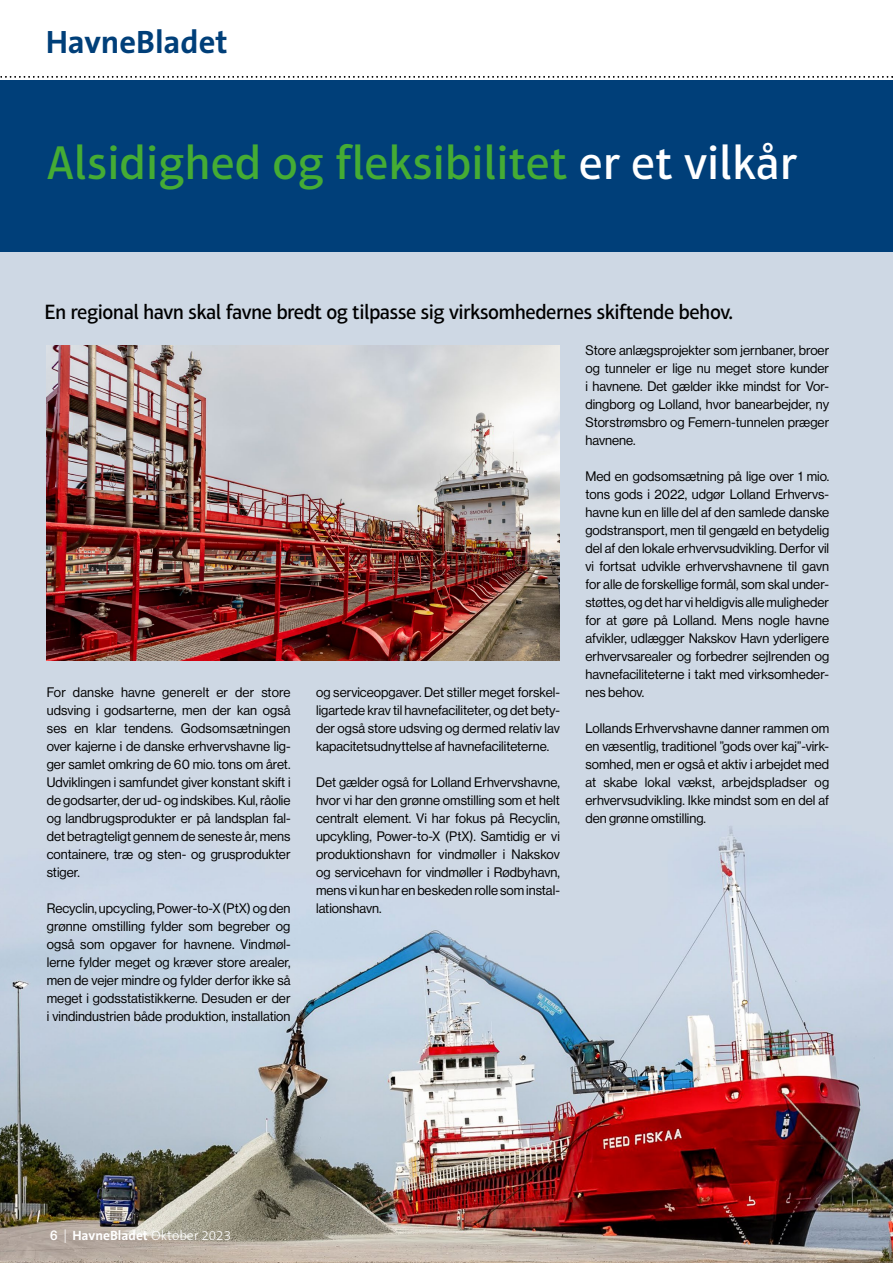
<style>
.page{position:relative;width:893px;height:1263px;background:#fff}
.page>*{position:absolute;margin:0;border:0;box-sizing:border-box;transform-origin:0 0}
.Rubrik_-_HavneBladet{font:500 48px "Aptifer Sans LTW01";color:#45ac34}
.t1{font:700 32.55px "The Sans OT7";color:#003f79}
.Manchet_-_HavneBladet{font:500 21px "Aptifer Sans LTW01";letter-spacing:-.025em;color:#000}
.Brød_-_Havnebladet{font:13.5px/18px "N Haas Grotesk DS Pro 55 Rg";color:#000;text-align:justify}
.t2{font:700 13.5px "The Sans OT7";color:#fff}
.s1{color:#fff}
.s2{font-family:"Helvetica Neue LT Std";font-weight:500}
.s3{font-family:"Helvetica Neue LT Std";font-weight:300}
.s4{font-family:"The Sans OT3";font-weight:300}
</style>
<div class="page">
<div style="left:0;top:80px;width:893px;height:172px;background:#003f79"></div>
<img style="left:0;top:252px;width:893px;height:1011px">
<svg style="left:0;top:76px;width:893px;height:2px"></svg>
<img style="left:47px;top:346px;width:513px;height:315px">
<p class="t1" style="left:46px;top:21px;width:183px">HavneBladet</p>
<p class="Rubrik_-_HavneBladet" style="left:47px;top:135px;width:752px">Alsidighed og fleksibilitet <span class="s1">er et vilkår</span></p>
<p class="Manchet_-_HavneBladet" style="left:45px;top:299px;width:690px">En regional havn skal favne bredt og tilpasse sig virksomhedernes skiftende behov.</p>
<p class="Brød_-_Havnebladet" style="left:47px;top:683px;width:245px">For danske havne generelt er der store udsving i godsarterne, men der kan også ses en klar tendens. Godsomsætningen over kajerne i de danske erhvervshavne lig&shy;ger samlet omkring de 60 mio. tons om året.<br>Udviklingen i samfundet giver konstant skift i de godsarter, der ud- og indskibes. Kul, råolie og landbrugsprodukter er på landsplan fal&shy;det betragteligt gennem de seneste år, mens containere, træ og sten- og grusprodukter stiger.</p>
<p class="Brød_-_Havnebladet" style="left:47px;top:899px;width:245px">Recyclin, upcycling, Power-to-X (PtX) og den grønne omstilling fylder som begreber og også som opgaver for havnene. Vindmøl&shy;lerne fylder meget og kræver store arealer, men de vejer mindre og fylder derfor ikke så meget i godsstatistikkerne. Desuden er der i vindindustrien både produktion, installation</p>
<p class="Brød_-_Havnebladet" style="left:316px;top:683px;width:245px">og serviceopgaver. Det stiller meget forskel&shy;ligartede krav til havnefaciliteter, og det bety&shy;der også store udsving og dermed relativ lav kapacitetsudnyttelse af havnefaciliteterne.</p>
<p class="Brød_-_Havnebladet" style="left:316px;top:773px;width:245px">Det gælder også for Lolland Erhvervshavne, hvor vi har den grønne omstilling som et helt centralt element. Vi har fokus på Recyclin, upcykling, Power-to-X (PtX). Samtidig er vi produktionshavn for vindmøller i Nakskov og servicehavn for vindmøller i Rødbyhavn, mens vi kun har en beskeden rolle som instal&shy;lationshavn.</p>
<p class="Brød_-_Havnebladet" style="left:585px;top:341px;width:245px">Store anlægsprojekter som jernbaner, broer og tunneler er lige nu meget store kunder i havnene. Det gælder ikke mindst for Vor&shy;dingborg og Lolland, hvor banearbejder, ny Storstrømsbro og Femern-tunnelen præger havnene.</p>
<p class="Brød_-_Havnebladet" style="left:585px;top:467px;width:245px">Med en godsomsætning på lige over 1 mio. tons gods i 2022, udgør Lolland Erhvervs&shy;havne kun en lille del af den samlede danske godstransport, men til gengæld en betydelig del af den lokale erhvervsudvikling. Derfor vil vi fortsat udvikle erhvervshavnene til gavn for alle de forskellige formål, som skal under&shy;støttes, og det har vi heldigvis alle muligheder for at gøre på Lolland. Mens nogle havne afvikler, udlægger Nakskov Havn yderligere erhvervsarealer og forbedrer sejlrenden og havnefaciliteterne i takt med virksomheder&shy;nes behov.</p>
<p class="Brød_-_Havnebladet" style="left:585px;top:719px;width:245px">Lollands Erhvervshavne danner rammen om en væsentlig, traditionel ”gods over kaj”-virk&shy;somhed, men er også et aktiv i arbejdet med at skabe lokal vækst, arbejdspladser og erhvervsudvikling. Ikke mindst som en del af den grønne omstilling.</p>
<p class="t2" style="left:50px;top:1226px;width:183px"><span class="s2">6</span> <span class="s3">|</span> HavneBladet <span class="s4">Oktober 2023</span></p>
</div>
